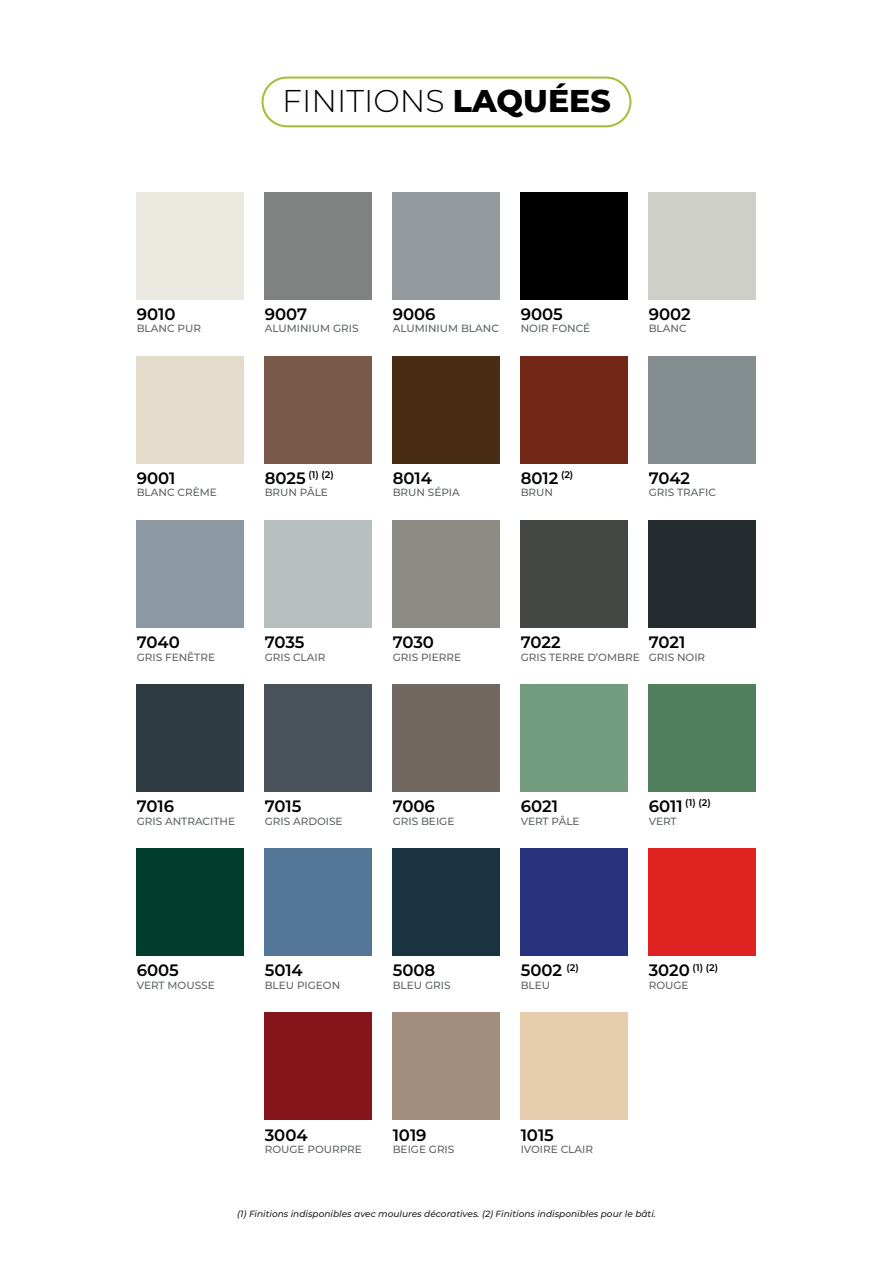
<style>
.page{position:relative;width:893px;height:1263px;background:#fff}
.page>*{position:absolute;margin:0;border:0;box-sizing:border-box;transform-origin:0 0}
.t1{font:300 31.5px "Montserrat";color:#000}
.t2{font:600 16.5px "Montserrat";color:#000}
.t3{font:500 10.5px "Montserrat";color:#606466}
.t4{font:600 9.6px "Montserrat";color:#000}
.t5{font:italic 500 9px "Montserrat";color:#231f20}
.s1{font-weight:800}
.s2{font-size:16.5px}
</style>
<div class="page">
<div style="left:261px;top:77px;width:370px;height:50px;border:2px solid #a7bd39;border-radius:24px"></div>
<div style="left:137px;top:192px;width:107px;height:107px;background:#ebe9df"></div>
<div style="left:137px;top:356px;width:107px;height:107px;background:#e6dccc"></div>
<div style="left:137px;top:520px;width:107px;height:107px;background:#8d99a2"></div>
<div style="left:137px;top:684px;width:107px;height:107px;background:#303c43"></div>
<div style="left:137px;top:848px;width:107px;height:108px;background:#003d2d"></div>
<div style="left:265px;top:192px;width:107px;height:107px;background:#808282"></div>
<div style="left:265px;top:356px;width:107px;height:107px;background:#79594a"></div>
<div style="left:265px;top:520px;width:107px;height:107px;background:#b8bfbf"></div>
<div style="left:265px;top:684px;width:107px;height:107px;background:#49525b"></div>
<div style="left:265px;top:848px;width:107px;height:108px;background:#547797"></div>
<div style="left:265px;top:1013px;width:107px;height:107px;background:#85151b"></div>
<div style="left:393px;top:192px;width:107px;height:107px;background:#949a9e"></div>
<div style="left:393px;top:356px;width:107px;height:107px;background:#482c14"></div>
<div style="left:393px;top:520px;width:107px;height:107px;background:#8c8b84"></div>
<div style="left:393px;top:684px;width:107px;height:107px;background:#736860"></div>
<div style="left:393px;top:848px;width:107px;height:108px;background:#193341"></div>
<div style="left:393px;top:1013px;width:107px;height:107px;background:#a28e7d"></div>
<div style="left:521px;top:192px;width:107px;height:107px;background:#000"></div>
<div style="left:521px;top:356px;width:107px;height:107px;background:#722717"></div>
<div style="left:521px;top:520px;width:107px;height:107px;background:#444844"></div>
<div style="left:521px;top:684px;width:107px;height:107px;background:#739d7e"></div>
<div style="left:521px;top:848px;width:107px;height:108px;background:#27347d"></div>
<div style="left:521px;top:1013px;width:107px;height:107px;background:#e6cdad"></div>
<div style="left:649px;top:192px;width:107px;height:107px;background:#cdcfc8"></div>
<div style="left:649px;top:356px;width:107px;height:107px;background:#848e91"></div>
<div style="left:649px;top:520px;width:107px;height:107px;background:#252c2f"></div>
<div style="left:649px;top:684px;width:107px;height:107px;background:#517e5c"></div>
<div style="left:649px;top:848px;width:107px;height:108px;background:#de2320"></div>
<p class="t1" style="left:282px;top:80px;width:330px">FINITIONS <span class="s1">LAQUÉES</span></p>
<p class="t2" style="left:137px;top:302px;width:40px">9010</p>
<p class="t3" style="left:137px;top:321px;width:66px">BLANC PUR</p>
<p class="t2" style="left:265px;top:302px;width:44px">9007</p>
<p class="t3" style="left:265px;top:321px;width:95px">ALUMINIUM GRIS</p>
<p class="t2" style="left:393px;top:302px;width:44px">9006</p>
<p class="t3" style="left:393px;top:321px;width:108px">ALUMINIUM BLANC</p>
<p class="t2" style="left:521px;top:302px;width:44px">9005</p>
<p class="t3" style="left:521px;top:321px;width:71px">NOIR FONCÉ</p>
<p class="t2" style="left:137px;top:466px;width:40px">9001</p>
<p class="t3" style="left:137px;top:485px;width:82px">BLANC CRÈME</p>
<p class="t4" style="left:265px;top:468px;width:71px"><span class="s2">8025</span> (1) (2)</p>
<p class="t3" style="left:265px;top:485px;width:65px">BRUN PÂLE</p>
<p class="t2" style="left:393px;top:466px;width:41px">8014</p>
<p class="t3" style="left:393px;top:485px;width:69px">BRUN SÉPIA</p>
<p class="t2" style="left:521px;top:466px;width:54px">8012 <sup>(2)</sup></p>
<p class="t3" style="left:521px;top:485px;width:34px">BRUN</p>
<p class="t2" style="left:649px;top:302px;width:44px">9002</p>
<p class="t3" style="left:649px;top:321px;width:40px">BLANC</p>
<p class="t2" style="left:649px;top:466px;width:43px">7042</p>
<p class="t3" style="left:649px;top:485px;width:69px">GRIS TRAFIC</p>
<p class="t2" style="left:137px;top:630px;width:45px">7040</p>
<p class="t3" style="left:137px;top:649px;width:80px">GRIS FENÊTRE</p>
<p class="t2" style="left:265px;top:630px;width:41px">7035</p>
<p class="t3" style="left:265px;top:649px;width:62px">GRIS CLAIR</p>
<p class="t2" style="left:393px;top:630px;width:43px">7030</p>
<p class="t3" style="left:393px;top:649px;width:70px">GRIS PIERRE</p>
<p class="t2" style="left:521px;top:630px;width:41px">7022</p>
<p class="t3" style="left:521px;top:649px;width:121px">GRIS TERRE D’OMBRE</p>
<p class="t2" style="left:649px;top:630px;width:38px">7021</p>
<p class="t3" style="left:649px;top:649px;width:58px">GRIS NOIR</p>
<p class="t2" style="left:137px;top:794px;width:39px">7016</p>
<p class="t3" style="left:137px;top:813px;width:100px">GRIS ANTRACITHE</p>
<p class="t2" style="left:265px;top:794px;width:38px">7015</p>
<p class="t3" style="left:265px;top:813px;width:79px">GRIS ARDOISE</p>
<p class="t2" style="left:393px;top:794px;width:44px">7006</p>
<p class="t3" style="left:393px;top:813px;width:63px">GRIS BEIGE</p>
<p class="t2" style="left:521px;top:794px;width:39px">6021</p>
<p class="t3" style="left:521px;top:813px;width:60px">VERT PÂLE</p>
<p class="t4" style="left:649px;top:796px;width:63px"><span class="s2">6011</span> (1) (2)</p>
<p class="t3" style="left:649px;top:813px;width:30px">VERT</p>
<p class="t2" style="left:137px;top:959px;width:44px">6005</p>
<p class="t3" style="left:137px;top:978px;width:80px">VERT MOUSSE</p>
<p class="t2" style="left:265px;top:959px;width:40px">5014</p>
<p class="t3" style="left:265px;top:978px;width:77px">BLEU PIGEON</p>
<p class="t2" style="left:393px;top:959px;width:44px">5008</p>
<p class="t3" style="left:393px;top:978px;width:59px">BLEU GRIS</p>
<p class="t2" style="left:521px;top:959px;width:60px">5002 <sup>(2)</sup></p>
<p class="t3" style="left:521px;top:978px;width:31px">BLEU</p>
<p class="t4" style="left:649px;top:960px;width:71px"><span class="s2">3020</span> (1) (2)</p>
<p class="t3" style="left:649px;top:978px;width:41px">ROUGE</p>
<p class="t2" style="left:265px;top:1123px;width:45px">3004</p>
<p class="t3" style="left:265px;top:1142px;width:99px">ROUGE POURPRE</p>
<p class="t2" style="left:393px;top:1123px;width:35px">1019</p>
<p class="t3" style="left:393px;top:1142px;width:63px">BEIGE GRIS</p>
<p class="t2" style="left:521px;top:1123px;width:35px">1015</p>
<p class="t3" style="left:521px;top:1142px;width:74px">IVOIRE CLAIR</p>
<p class="t5" style="left:237px;top:1208px;width:420px">(1) Finitions indisponibles avec moulures décoratives. (2) Finitions indisponibles pour le bâti.</p>
</div>
